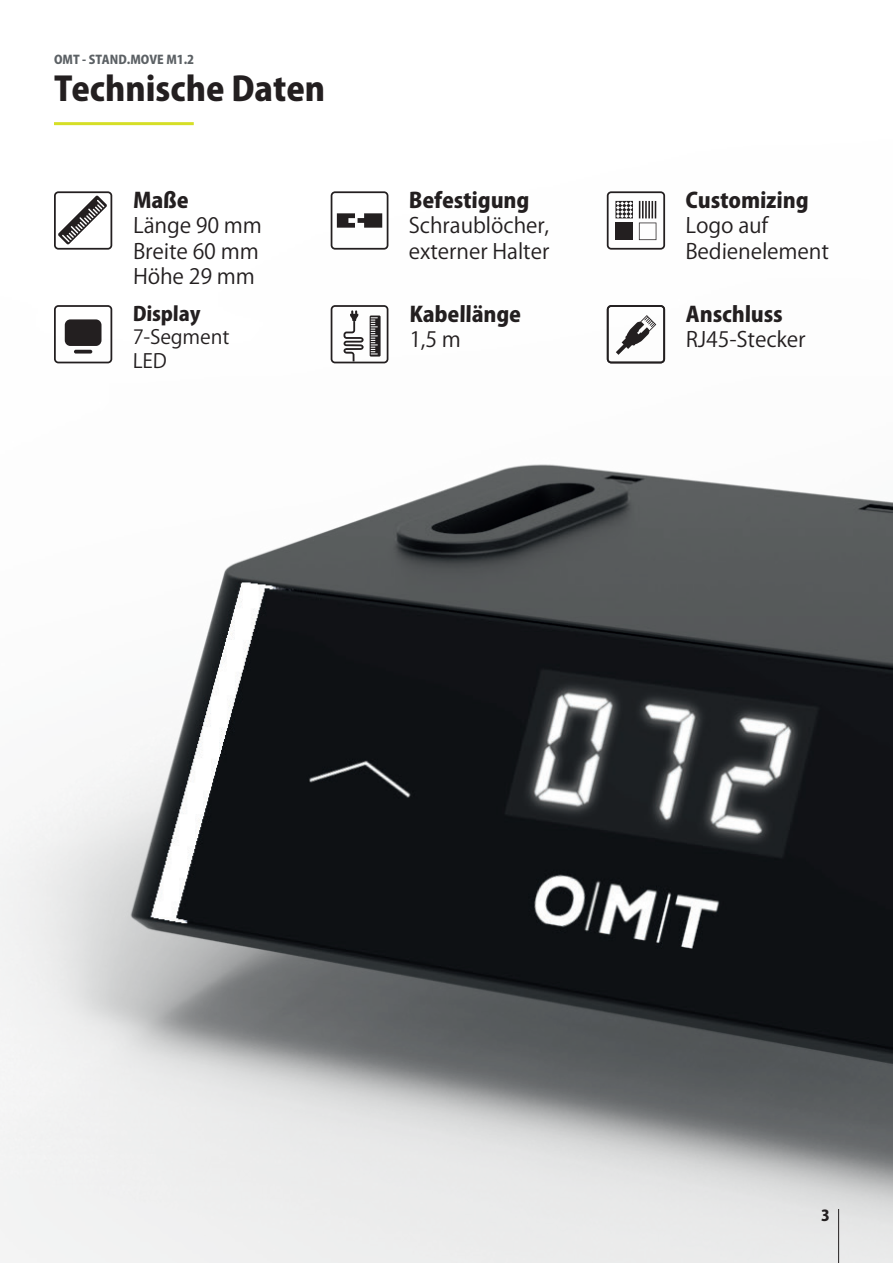
<style>
.page{position:relative;width:893px;height:1263px;background:#fff}
.page>*{position:absolute;margin:0;border:0;box-sizing:border-box;transform-origin:0 0}
.t1{font:800 33px "Koz Go Pr 6 N";color:#231f20}
.t2{font:21px/25.2px "Koz Go Pro";color:#231f20}
.t3{font:800 21px "Koz Go Pro";color:#231f20}
.t4{font:19.5px/23.4px "Koz Go Pro";color:#231f20}
.t5{font:800 19.5px "Koz Go Pro";color:#231f20}
.t6{font:800 15px "Koz Go Pro";color:#231f20}
.t7{font:800 12px "Koz Go Pro";color:#5c6165}
</style>
<div class="page">
<img style="left:0;top:125px;width:893px;height:1138px">
<hr style="left:838px;top:1209px;width:1px;height:54px;background:#231f20">
<hr style="left:54px;top:122px;width:140px;height:3px;background:#d6df26">
<svg style="left:54px;top:191px;width:58px;height:59px"></svg>
<svg style="left:331px;top:191px;width:57px;height:59px"></svg>
<svg style="left:331px;top:305px;width:57px;height:58px"></svg>
<svg style="left:607px;top:191px;width:58px;height:59px"></svg>
<svg style="left:607px;top:305px;width:58px;height:58px"></svg>
<svg style="left:54px;top:305px;width:58px;height:58px"></svg>
<div style="left:65px;top:319px;width:37px;height:27px;background:#231f20;border-radius:6px"></div>
<hr style="left:74px;top:350px;width:18px;height:3px;background:#231f20;border-radius:2px">
<p class="t7" style="left:54px;top:51px;width:142px">OMT - STAND.MOVE M1.2</p>
<h1 class="t1" style="left:54px;top:70px;width:273px">Technische Daten</h1>
<p class="t3" style="left:133px;top:187px;width:58px">Maße</p>
<p class="t2" style="left:133px;top:214px;width:131px">Länge 90 mm<br>Breite 60 mm<br>Höhe 29 mm</p>
<p class="t5" style="left:133px;top:301px;width:69px">Display</p>
<p class="t4" style="left:133px;top:326px;width:99px">7-Segment<br>LED</p>
<p class="t3" style="left:409px;top:187px;width:122px">Befestigung</p>
<p class="t2" style="left:409px;top:214px;width:142px">Schraublöcher, externer Halter</p>
<p class="t3" style="left:409px;top:301px;width:114px">Kabellänge</p>
<p class="t2" style="left:409px;top:327px;width:54px">1,5 m</p>
<p class="t3" style="left:685px;top:187px;width:125px">Customizing</p>
<p class="t2" style="left:685px;top:214px;width:145px">Logo auf<br>Bedienelement</p>
<p class="t3" style="left:686px;top:301px;width:99px">Anschluss</p>
<p class="t2" style="left:686px;top:327px;width:122px">RJ45-Stecker</p>
<p class="t6" style="left:821px;top:1206px;width:10px">3</p>
</div>
